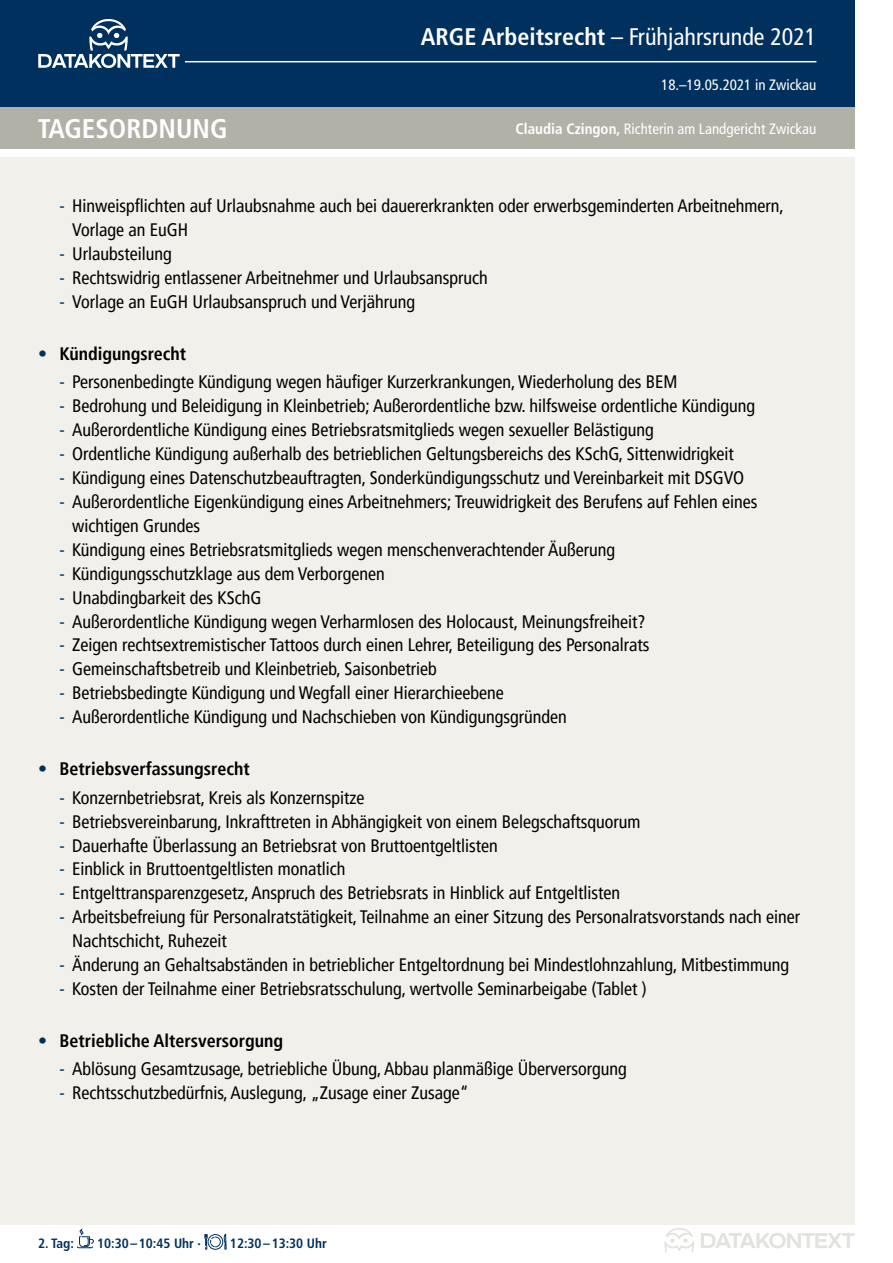
<style>
.page{position:relative;width:893px;height:1263px;background:#fff}
.page>*{position:absolute;margin:0;border:0;box-sizing:border-box;transform-origin:0 0}
.t1{font:700 condensed 27px "Frutiger LT Std";color:#fff}
.t2{font:condensed 24px "Frutiger LT Std";color:#fff}
.t3{font:condensed 18px/24px "Frutiger LT Pro";color:#000}
.t4{font:700 condensed 18px "Frutiger LT Pro";color:#000}
.t5{font:condensed 15px "Frutiger LT Std";color:#fff}
.t6{font:700 condensed 13.5px "Frutiger LT Std";color:#00305d}
.s1{font-weight:700}
.s2{color:#00305d}
</style>
<div class="page">
<div style="left:0;top:0;width:855px;height:107px;background:#00305d"></div>
<div style="left:0;top:107px;width:855px;height:42px;background:#b2b1a7"></div>
<div style="left:0;top:157px;width:855px;height:1068px;background:#f1f0ea"></div>
<svg style="left:38px;top:19px;width:142px;height:49px"></svg>
<hr style="left:185px;top:61px;width:631px;height:1px;background:#fff">
<svg style="left:77px;top:1229px;width:17px;height:19px"></svg>
<svg style="left:205px;top:1234px;width:21px;height:15px"></svg>
<svg style="left:664px;top:1228px;width:30px;height:24px"></svg>
<svg style="left:701px;top:1233px;width:154px;height:15px"></svg>
<h2 class="t2" style="left:421px;top:23px;width:397px"><span class="s1">ARGE Arbeitsrecht</span> – Frühjahrsrunde 2021</h2>
<p class="t5" style="left:661px;top:76px;width:157px">18.–19.05.2021 in Zwickau</p>
<h1 class="t1" style="left:38px;top:113px;width:191px">TAGESORDNUNG</h1>
<p class="t5" style="left:516px;top:120px;width:302px"><span class="s1">Claudia Czingon,</span> Richterin am Landgericht Zwickau</p>
<p class="t3" style="left:72px;top:194px;width:713px;text-indent:-13px"><span class="s2">-</span> Hinweispflichten auf Urlaubsnahme auch bei dauererkrankten oder erwerbsgeminderten Arbeitnehmern,<br>Vorlage an EuGH</p>
<p class="t3" style="left:60px;top:242px;width:114px"><span class="s2">-</span> Urlaubsteilung</p>
<p class="t3" style="left:60px;top:266px;width:430px"><span class="s2">-</span> Rechtswidrig entlassener Arbeitnehmer und Urlaubsanspruch</p>
<p class="t3" style="left:60px;top:290px;width:357px"><span class="s2">-</span> Vorlage an EuGH Urlaubsanspruch und Verjährung</p>
<p class="t4" style="left:38px;top:343px;width:150px"><span class="s2">•</span> Kündigungsrecht</p>
<p class="t3" style="left:60px;top:370px;width:619px"><span class="s2">-</span> Personenbedingte Kündigung wegen häufiger Kurzerkrankungen, Wiederholung des BEM</p>
<p class="t3" style="left:60px;top:394px;width:697px"><span class="s2">-</span> Bedrohung und Beleidigung in Kleinbetrieb; Außerordentliche bzw. hilfsweise ordentliche Kündigung</p>
<p class="t3" style="left:60px;top:418px;width:596px"><span class="s2">-</span> Außerordentliche Kündigung eines Betriebsratsmitglieds wegen sexueller Belästigung</p>
<p class="t3" style="left:60px;top:442px;width:676px"><span class="s2">-</span> Ordentliche Kündigung außerhalb des betrieblichen Geltungsbereichs des KSchG, Sittenwidrigkeit</p>
<p class="t3" style="left:60px;top:466px;width:686px"><span class="s2">-</span> Kündigung eines Datenschutzbeauftragten, Sonderkündigungsschutz und Vereinbarkeit mit DSGVO</p>
<p class="t3" style="left:72px;top:490px;width:687px;text-indent:-13px"><span class="s2">-</span> Außerordentliche Eigenkündigung eines Arbeitnehmers; Treuwidrigkeit des Berufens auf Fehlen eines wichtigen Grundes</p>
<p class="t3" style="left:60px;top:538px;width:557px"><span class="s2">-</span> Kündigung eines Betriebsratsmitglieds wegen menschenverachtender Äußerung</p>
<p class="t3" style="left:60px;top:561px;width:327px"><span class="s2">-</span> Kündigungsschutzklage aus dem Verborgenen</p>
<p class="t3" style="left:60px;top:585px;width:204px"><span class="s2">-</span> Unabdingbarkeit des KSchG</p>
<p class="t3" style="left:60px;top:609px;width:587px"><span class="s2">-</span> Außerordentliche Kündigung wegen Verharmlosen des Holocaust, Meinungsfreiheit?</p>
<p class="t3" style="left:60px;top:633px;width:591px"><span class="s2">-</span> Zeigen rechtsextremistischer Tattoos durch einen Lehrer, Beteiligung des Personalrats</p>
<p class="t3" style="left:60px;top:657px;width:379px"><span class="s2">-</span> Gemeinschaftsbetreib und Kleinbetrieb, Saisonbetrieb</p>
<p class="t3" style="left:60px;top:681px;width:446px"><span class="s2">-</span> Betriebsbedingte Kündigung und Wegfall einer Hierarchieebene</p>
<p class="t3" style="left:60px;top:705px;width:509px"><span class="s2">-</span> Außerordentliche Kündigung und Nachschieben von Kündigungsgründen</p>
<p class="t4" style="left:38px;top:758px;width:213px"><span class="s2">•</span> Betriebsverfassungsrecht</p>
<p class="t3" style="left:60px;top:785px;width:306px"><span class="s2">-</span> Konzernbetriebsrat, Kreis als Konzernspitze</p>
<p class="t3" style="left:60px;top:809px;width:582px"><span class="s2">-</span> Betriebsvereinbarung, Inkrafttreten in Abhängigkeit von einem Belegschaftsquorum</p>
<p class="t3" style="left:60px;top:833px;width:440px"><span class="s2">-</span> Dauerhafte Überlassung an Betriebsrat von Bruttoentgeltlisten</p>
<p class="t3" style="left:60px;top:857px;width:288px"><span class="s2">-</span> Einblick in Bruttoentgeltlisten monatlich</p>
<p class="t3" style="left:60px;top:881px;width:562px"><span class="s2">-</span> Entgelttransparenzgesetz, Anspruch des Betriebsrats in Hinblick auf Entgeltlisten</p>
<p class="t3" style="left:72px;top:905px;width:729px;text-indent:-13px"><span class="s2">-</span> Arbeitsbefreiung für Personalratstätigkeit, Teilnahme an einer Sitzung des Personalratsvorstands nach einer<br>Nachtschicht, Ruhezeit</p>
<p class="t3" style="left:60px;top:953px;width:731px"><span class="s2">-</span> Änderung an Gehaltsabständen in betrieblicher Entgeltordnung bei Mindestlohnzahlung, Mitbestimmung</p>
<p class="t3" style="left:60px;top:977px;width:589px"><span class="s2">-</span> Kosten der Teilnahme einer Betriebsratsschulung, wertvolle Seminarbeigabe (Tablet )</p>
<p class="t4" style="left:38px;top:1030px;width:246px"><span class="s2">•</span> Betriebliche Altersversorgung</p>
<p class="t3" style="left:60px;top:1057px;width:569px"><span class="s2">-</span> Ablösung Gesamtzusage, betriebliche Übung, Abbau planmäßige Überversorgung</p>
<p class="t3" style="left:60px;top:1081px;width:411px"><span class="s2">-</span> Rechtsschutzbedürfnis, Auslegung, „Zusage einer Zusage“</p>
<p class="t6" style="left:38px;top:1235px;width:37px">2. Tag:</p>
<p class="t6" style="left:97px;top:1235px;width:105px">10:30–10:45 Uhr ·</p>
<p class="t6" style="left:230px;top:1235px;width:98px">12:30–13:30 Uhr</p>
</div>
